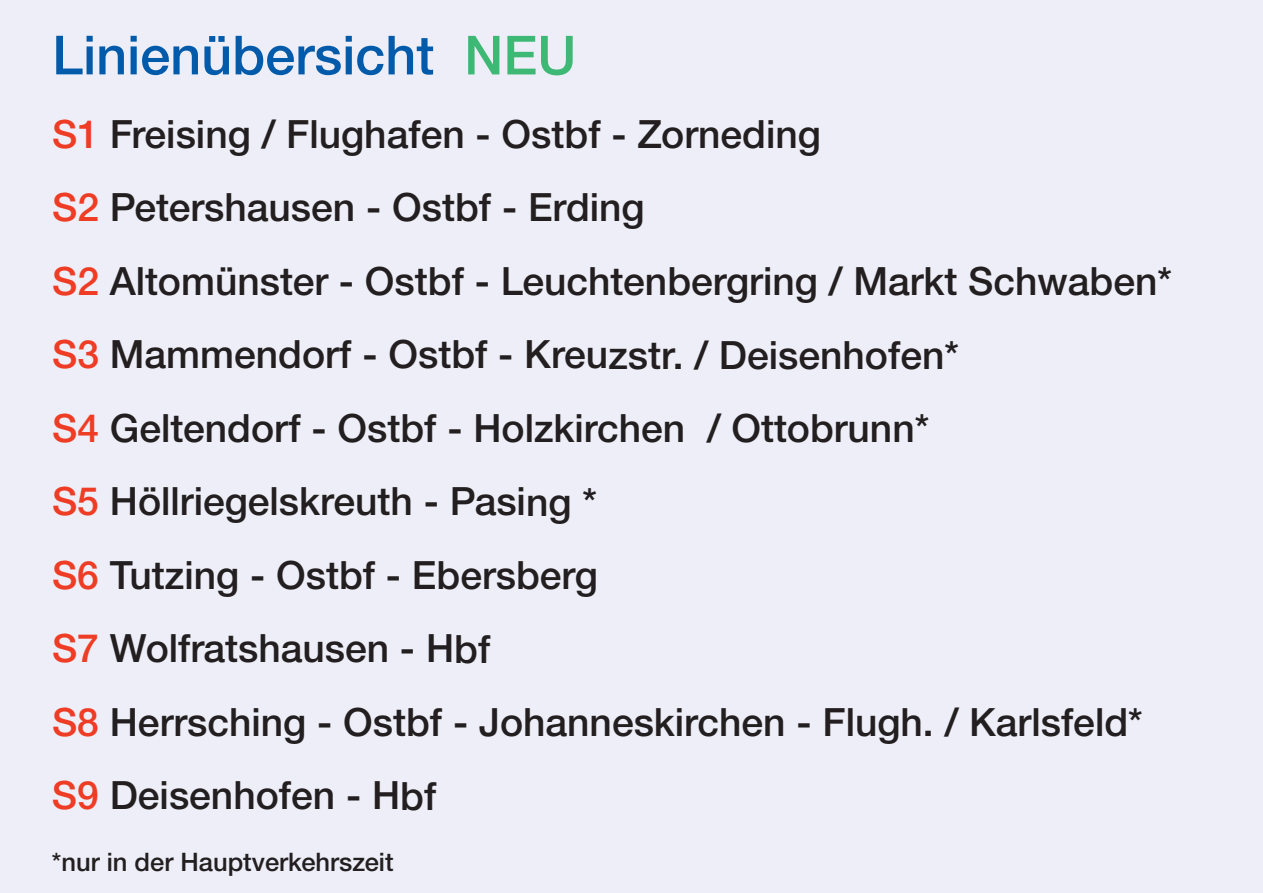
<style>
.page{position:relative;width:1263px;height:893px;background:#edeef7}
.page>*{position:absolute;margin:0;border:0;box-sizing:border-box;transform-origin:0 0}
.t1{font:500 54px "Helvetica Neue LTW1 G";color:#015aaa}
.t2{font:500 39px/73.5px "Helvetica Neue LTW1 G";color:#231f20}
.t3{font:500 25.5px "Helvetica Neue LTW1 G";color:#231f20}
.s1{color:#3eb875}
.s2{color:#ef3c25}
</style>
<div class="page">
<h1 class="t1" style="left:52px;top:36px;width:526px">Linienübersicht <span class="s1">NEU</span></h1>
<p class="t2" style="left:52px;top:101px;width:1121px"><span class="s2">S1</span> Freising / Flughafen - Ostbf - Zorneding<br><span class="s2">S2</span> Petershausen - Ostbf - Erding<br><span class="s2">S2</span> Altomünster - Ostbf - Leuchtenbergring / Markt Schwaben* <span class="s2">S3</span> Mammendorf - Ostbf - Kreuzstr. / Deisenhofen*<br><span class="s2">S4</span> Geltendorf - Ostbf - Holzkirchen / Ottobrunn*<br><span class="s2">S5</span> Höllriegelskreuth - Pasing *<br><span class="s2">S6</span> Tutzing - Ostbf - Ebersberg<br><span class="s2">S7</span> Wolfratshausen - Hbf<br><span class="s2">S8</span> Herrsching - Ostbf - Johanneskirchen - Flugh. / Karlsfeld* <span class="s2">S9</span> Deisenhofen - Hbf</p>
<p class="t3" style="left:52px;top:853px;width:343px">*nur in der Hauptverkehrszeit</p>
</div>
